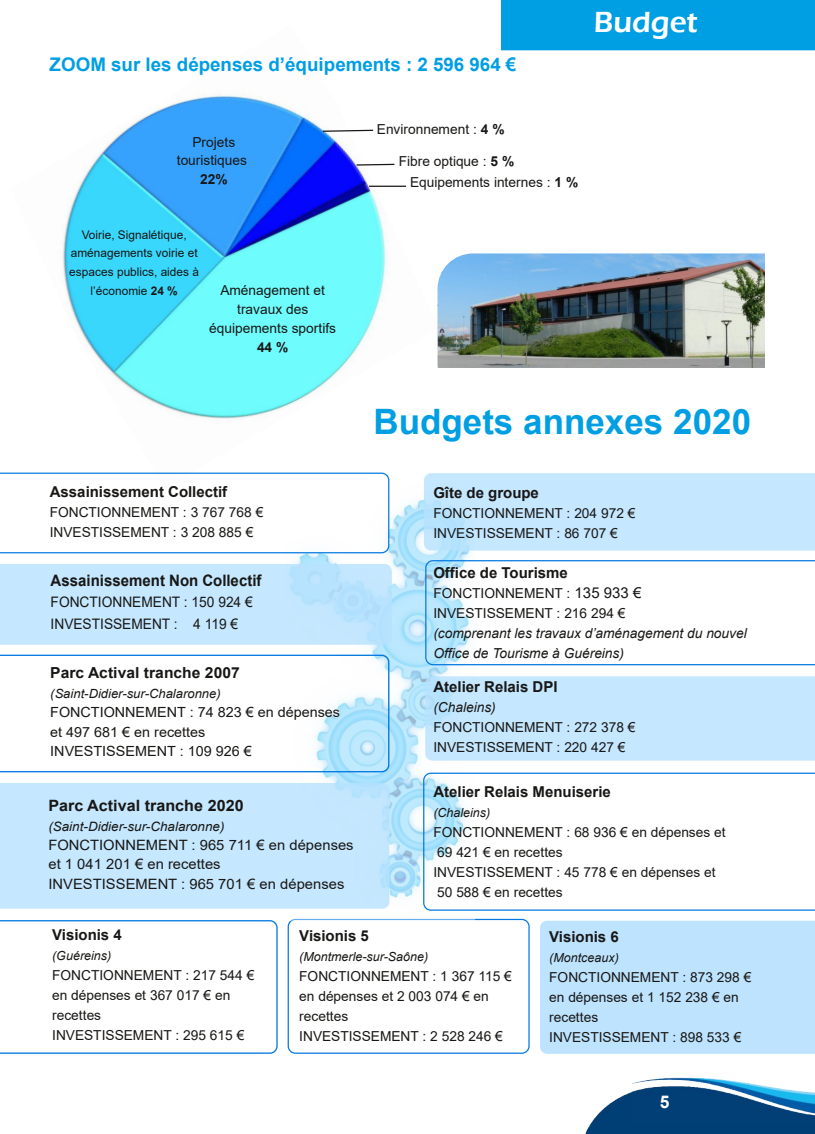
<style>
.page{position:relative;width:815px;height:1134px;background:#fff}
.page>*{position:absolute;margin:0;border:0;box-sizing:border-box;transform-origin:0 0}
.t1{font:700 35px "Arial";color:#009ee3}
.t2{font:600 30px "Eras ITC";color:#fff}
.t3{font:700 18.75px "Arial";color:#009ee3}
.t4{font:700 17.5px "Arial";color:#fff}
.t5{font:700 15.75px "Arial";color:#181715;scale:.95 1}
.t6{font:700 15.62px "Arial";color:#181715}
.t7{font:700 15.25px "Arial";letter-spacing:.005em;color:#181715}
.t8{font:700 15px "Arial";color:#181715}
.t9{font:14.5px/21px "Arial";color:#181715;scale:.95 1}
.t10{font:14.25px/19.4px "Arial";letter-spacing:.005em;color:#181715}
.t11{font:14px/19.5px "Arial";color:#181715}
.t12{font:13.75px/20px "Arial";color:#181715}
.t13{font:italic 13.75px/20px "Arial";color:#181715}
.t14{font:700 13.75px "Arial";color:#181715}
.t15{font:italic 12.88px "Arial";letter-spacing:.005em;color:#181715}
.t16{font:italic 12.62px "Arial";color:#181715}
.t17{font:italic 12.5px "Arial";letter-spacing:.005em;color:#181715}
.t18{font:11.88px/18.8px "Arial";color:#181715;text-align:center}
.s1{font-weight:700}
.s2{font-size:15px}
</style>
<div class="page">
<div style="left:288px;top:919px;width:242px;height:135px;border:1px solid #0579e0;border-radius:7px"></div>
<img style="left:0;top:93px;width:407px;height:380px">
<svg style="left:355px;top:163px;width:41px;height:3px"></svg>
<svg style="left:322px;top:129px;width:52px;height:4px"></svg>
<hr style="left:369px;top:186px;width:37px;height:1px;background:#181715">
<img style="left:437px;top:253px;width:328px;height:115px">
<div style="left:501px;top:0;width:314px;height:50px;background:#009ee3"></div>
<img style="left:594px;top:1077px;width:221px;height:46px">
<div style="left:599px;top:1123px;width:216px;height:11px;background:#003e76"></div>
<svg style="left:585px;top:1119px;width:35px;height:15px"></svg>
<img style="left:285px;top:478px;width:189px;height:442px">
<svg style="left:0;top:920px;width:278px;height:134px"></svg>
<div style="left:540px;top:921px;width:275px;height:133px;background:#bde3ff"></div>
<svg style="left:423px;top:773px;width:392px;height:138px"></svg>
<svg style="left:425px;top:560px;width:390px;height:105px"></svg>
<svg style="left:0;top:655px;width:389px;height:117px"></svg>
<svg style="left:0;top:473px;width:389px;height:80px"></svg>
<svg style="left:0;top:564px;width:392px;height:81px;background:#c3e6fe"></svg>
<svg style="left:424px;top:473px;width:391px;height:78px;background:#c4e6fe"></svg>
<div style="left:0;top:783px;width:389px;height:126px;background:#c5e7ff"></div>
<div style="left:425px;top:676px;width:390px;height:84px;background:#c5e7ff"></div>
<h3 class="t3" style="left:50px;top:54px;width:468px">ZOOM sur les dépenses d’équipements : 2 596 964 €</h3>
<h2 class="t2" style="left:594px;top:5px;width:106px">Budget</h2>
<p class="t12" style="left:177px;top:132px;width:72px;line-height:18.8px;text-align:center">Projets touristiques</p>
<p class="t14" style="left:200px;top:172px;width:29px">22%</p>
<p class="t18" style="left:69px;top:225px;width:131px">Voirie, Signalétique, aménagements voirie et espaces publics, aides à l’économie <span class="s1">24 %</span></p>
<p class="t12" style="left:209px;top:281px;width:128px;line-height:18.8px;text-align:center">Aménagement et travaux des équipements sportifs</p>
<p class="t14" style="left:257px;top:339px;width:33px">44 %</p>
<p class="t12" style="left:377px;top:119px;width:129px">Environnement : <span class="s1">4 %</span></p>
<p class="t12" style="left:410px;top:151px;width:170px;line-height:21px;text-indent:-11px">Fibre optique : <span class="s1">5 %<br></span>Equipements internes : <span class="s1">1 %</span></p>
<p class="t8" style="left:50px;top:484px;width:179px">Assainissement Collectif</p>
<p class="t12" style="left:50px;top:502px;width:215px">FONCTIONNEMENT : 3 767 768 €<br>INVESTISSEMENT : 3 208 885 €</p>
<p class="t5" style="left:51px;top:572px;width:223px">Assainissement Non Collectif</p>
<p class="t9" style="left:51px;top:592px;width:214px">FONCTIONNEMENT : 150 924 €<br>INVESTISSEMENT : 4 119 €</p>
<p class="t7" style="left:50px;top:665px;width:191px">Parc Actival tranche 2007</p>
<p class="t16" style="left:50px;top:686px;width:172px">(Saint-Didier-sur-Chalaronne)</p>
<p class="t11" style="left:50px;top:703px;width:291px">FONCTIONNEMENT : 74 823 € en dépenses et 497 681 € en recettes<br>INVESTISSEMENT : 109 926 €</p>
<p class="t6" style="left:48px;top:797px;width:197px">Parc Actival tranche 2020</p>
<p class="t15" style="left:48px;top:819px;width:178px">(Saint-Didier-sur-Chalaronne)</p>
<p class="t10" style="left:48px;top:835px;width:307px">FONCTIONNEMENT : 965 711 € en dépenses et 1 041 201 € en recettes<br>INVESTISSEMENT : 965 701 € en dépenses</p>
<h1 class="t1" style="left:373px;top:403px;width:379px">Budgets annexes 2020</h1>
<p class="t8" style="left:433px;top:485px;width:107px">Gîte de groupe</p>
<p class="t12" style="left:433px;top:503px;width:204px">FONCTIONNEMENT : 204 972 €<br>INVESTISSEMENT : 86 707 €</p>
<p class="t8" style="left:433px;top:565px;width:136px">Office de Tourisme</p>
<p class="t12" style="left:433px;top:583px;width:210px">FONCTIONNEMENT : <span class="s2">135 933 €<br></span>INVESTISSEMENT : 216 294 €</p>
<p class="t13" style="left:433px;top:623px;width:315px">(comprenant les travaux d’aménagement du nouvel<br>Office de Tourisme à Guéreins)</p>
<p class="t8" style="left:433px;top:679px;width:126px">Atelier Relais DPI</p>
<p class="t13" style="left:433px;top:697px;width:64px">(Chaleins)</p>
<p class="t12" style="left:433px;top:717px;width:204px">FONCTIONNEMENT : 272 378 €<br>INVESTISSEMENT : 220 427 €</p>
<p class="t8" style="left:433px;top:784px;width:179px">Atelier Relais Menuiserie</p>
<p class="t17" style="left:433px;top:806px;width:59px">(Chaleins)</p>
<p class="t12" style="left:433px;top:823px;width:294px">FONCTIONNEMENT : 68 936 € en dépenses et<br>69 421 € en recettes<br>INVESTISSEMENT : 45 778 € en dépenses et<br>50 588 € en recettes</p>
<p class="t8" style="left:52px;top:926px;width:71px">Visionis 4</p>
<p class="t17" style="left:52px;top:949px;width:61px">(Guéreins)</p>
<p class="t12" style="left:52px;top:965px;width:204px">FONCTIONNEMENT : 217 544 € en dépenses et 367 017 € en recettes<br>INVESTISSEMENT : 295 615 €</p>
<p class="t8" style="left:299px;top:927px;width:71px">Visionis 5</p>
<p class="t17" style="left:299px;top:949px;width:131px">(Montmerle-sur-Saône)</p>
<p class="t12" style="left:299px;top:966px;width:214px">FONCTIONNEMENT : 1 367 115 € en dépenses et 2 003 074 € en recettes<br>INVESTISSEMENT : 2 528 246 €</p>
<p class="t8" style="left:549px;top:929px;width:71px">Visionis 6</p>
<p class="t17" style="left:549px;top:951px;width:71px">(Montceaux)</p>
<p class="t12" style="left:549px;top:968px;width:204px">FONCTIONNEMENT : 873 298 € en dépenses et 1 152 238 € en recettes<br>INVESTISSEMENT : 898 533 €</p>
<p class="t4" style="left:660px;top:1092px;width:11px">5</p>
</div>
